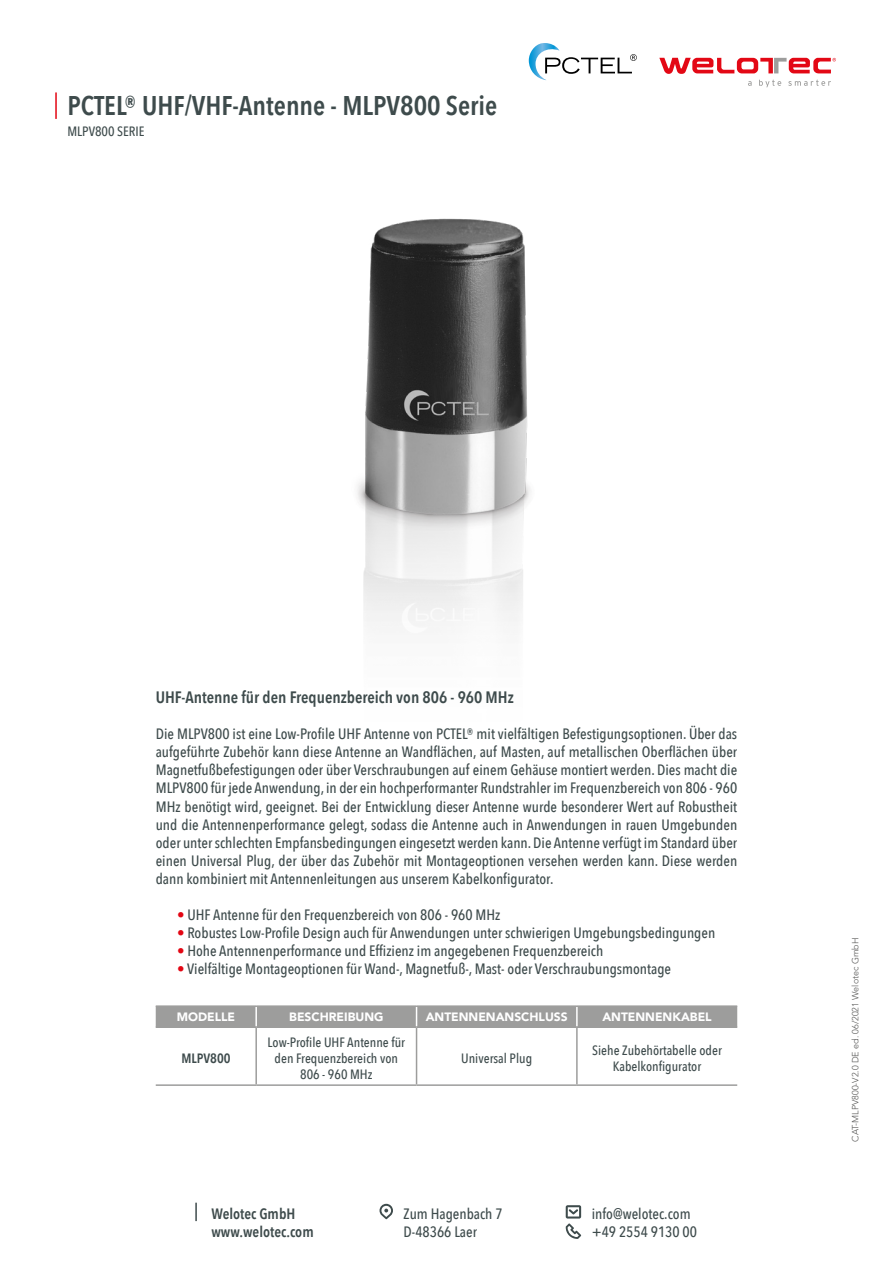
<style>
.page{position:relative;width:893px;height:1263px;background:#fff}
.page>*{position:absolute;margin:0;border:0;box-sizing:border-box;transform-origin:0 0}
.t1{font:600 27px "Avenir Next Condensed";color:#3e4b4c}
.t2{font:600 16.5px "Avenir Next Condensed";color:#3e4b4c}
.t3{font:500 15px/18px "Avenir Next Condensed";color:#3e4b4c}
.t4{font:600 15px/18px "Avenir Next Condensed";color:#3e4b4c}
.t5{font:500 13.5px/16.2px "Avenir Next Condensed";color:#3e4b4c;text-align:center}
.t6{font:600 13.5px "Avenir Next Condensed";color:#3e4b4c}
.t7{font:900 12px "Avenir LT Std";color:#fff}
.t8{font:300 9px "Avenir LT Std";color:#575756}
.s1{color:#e30613}
</style>
<div class="page">
<svg style="left:659px;top:58px;width:177px;height:29px"></svg>
<svg style="left:379px;top:1204px;width:14px;height:15px"></svg>
<svg style="left:566px;top:1205px;width:15px;height:34px"></svg>
<svg style="left:195px;top:1203px;width:2px;height:18px"></svg>
<hr style="left:55px;top:92px;width:2px;height:27px;background:#e30613">
<div style="left:156px;top:1007px;width:581px;height:19px;background:#9d9d9c"></div>
<hr style="left:255px;top:1028px;width:2px;height:56px;background:#9d9d9c">
<hr style="left:416px;top:1028px;width:1px;height:56px;background:#9d9d9c">
<hr style="left:156px;top:1005px;width:100px;height:2px;background:#9d9d9c">
<hr style="left:256px;top:1005px;width:161px;height:2px;background:#9d9d9c">
<hr style="left:417px;top:1005px;width:160px;height:2px;background:#9d9d9c">
<hr style="left:577px;top:1005px;width:160px;height:2px;background:#9d9d9c">
<hr style="left:156px;top:1026px;width:100px;height:2px;background:#9d9d9c">
<hr style="left:256px;top:1026px;width:161px;height:2px;background:#9d9d9c">
<hr style="left:417px;top:1026px;width:160px;height:2px;background:#9d9d9c">
<hr style="left:577px;top:1026px;width:160px;height:2px;background:#9d9d9c">
<hr style="left:156px;top:1084px;width:100px;height:2px;background:#9d9d9c">
<hr style="left:256px;top:1084px;width:161px;height:2px;background:#9d9d9c">
<hr style="left:417px;top:1084px;width:160px;height:2px;background:#9d9d9c">
<hr style="left:577px;top:1084px;width:160px;height:2px;background:#9d9d9c">
<hr style="left:576px;top:1028px;width:2px;height:56px;background:#9d9d9c">
<svg style="left:529px;top:43px;width:108px;height:37px"></svg>
<img style="left:357px;top:218px;width:174px;height:408px">
<h1 class="t1" style="left:67px;top:82px;width:431px">PCTEL® UHF/VHF-Antenne - MLPV800 Serie</h1>
<p class="t5" style="left:67px;top:123px;width:79px">MLPV800 SERIE</p>
<p class="t2" style="left:156px;top:683px;width:360px">UHF-Antenne für den Frequenzbereich von 806 - 960 MHz</p>
<p class="t3" style="left:156px;top:725px;width:583px;text-align:justify">Die MLPV800 ist eine Low-Profile UHF Antenne von PCTEL® mit vielfältigen Befestigungsoptionen. Über das aufgeführte Zubehör kann diese Antenne an Wandflächen, auf Masten, auf metallischen Oberflächen über Magnetfußbefestigungen oder über Verschraubungen auf einem Gehäuse montiert werden. Dies macht die MLPV800 für jede Anwendung, in der ein hochperformanter Rundstrahler im Frequenzbereich von 806 - 960<br>MHz benötigt wird, geeignet. Bei der Entwicklung dieser Antenne wurde besonderer Wert auf Robustheit und die Antennenperformance gelegt, sodass die Antenne auch in Anwendungen in rauen Umgebunden oder unter schlechten Empfansbedingungen eingesetzt werden kann. Die Antenne verfügt im Standard über einen Universal Plug, der über das Zubehör mit Montageoptionen versehen werden kann. Diese werden dann kombiniert mit Antennenleitungen aus unserem Kabelkonfigurator.</p>
<p class="t3" style="left:177px;top:905px;width:325px"><span class="s1">•</span> UHF Antenne für den Frequenzbereich von 806 - 960 MHz</p>
<p class="t3" style="left:177px;top:923px;width:540px"><span class="s1">•</span> Robustes Low-Profile Design auch für Anwendungen unter schwierigen Umgebungsbedingungen</p>
<p class="t3" style="left:177px;top:941px;width:428px"><span class="s1">•</span> Hohe Antennenperformance und Effizienz im angegebenen Frequenzbereich</p>
<p class="t3" style="left:177px;top:959px;width:496px"><span class="s1">•</span> Vielfältige Montageoptionen für Wand-, Magnetfuß-, Mast- oder Verschraubungsmontage</p>
<p class="t7" style="left:177px;top:1010px;width:60px">MODELLE</p>
<p class="t7" style="left:289px;top:1010px;width:96px">BESCHREIBUNG</p>
<p class="t7" style="left:426px;top:1010px;width:144px">ANTENNENANSCHLUSS</p>
<p class="t7" style="left:602px;top:1010px;width:111px">ANTENNENKABEL</p>
<p class="t6" style="left:181px;top:1046px;width:51px">MLPV800</p>
<p class="t5" style="left:268px;top:1034px;width:139px">Low-Profile UHF Antenne für den Frequenzbereich von<br>806 - 960 MHz</p>
<p class="t5" style="left:461px;top:1050px;width:72px">Universal Plug</p>
<p class="t5" style="left:592px;top:1042px;width:131px">Siehe Zubehörtabelle oder<br>Kabelkonfigurator</p>
<p class="t4" style="left:211px;top:1204px;width:104px">Welotec GmbH www.welotec.com</p>
<p class="t3" style="left:404px;top:1204px;width:100px">Zum Hagenbach 7<br>D-48366 Laer</p>
<p class="t3" style="left:592px;top:1205px;width:107px">info@welotec.com +49 2554 9130 00</p>
<p class="t8" style="left:850px;top:1141px;width:205px;rotate:-90deg">CAT-MLPV800-V2.0 DE ed. 06/2021 Welotec GmbH</p>
</div>
